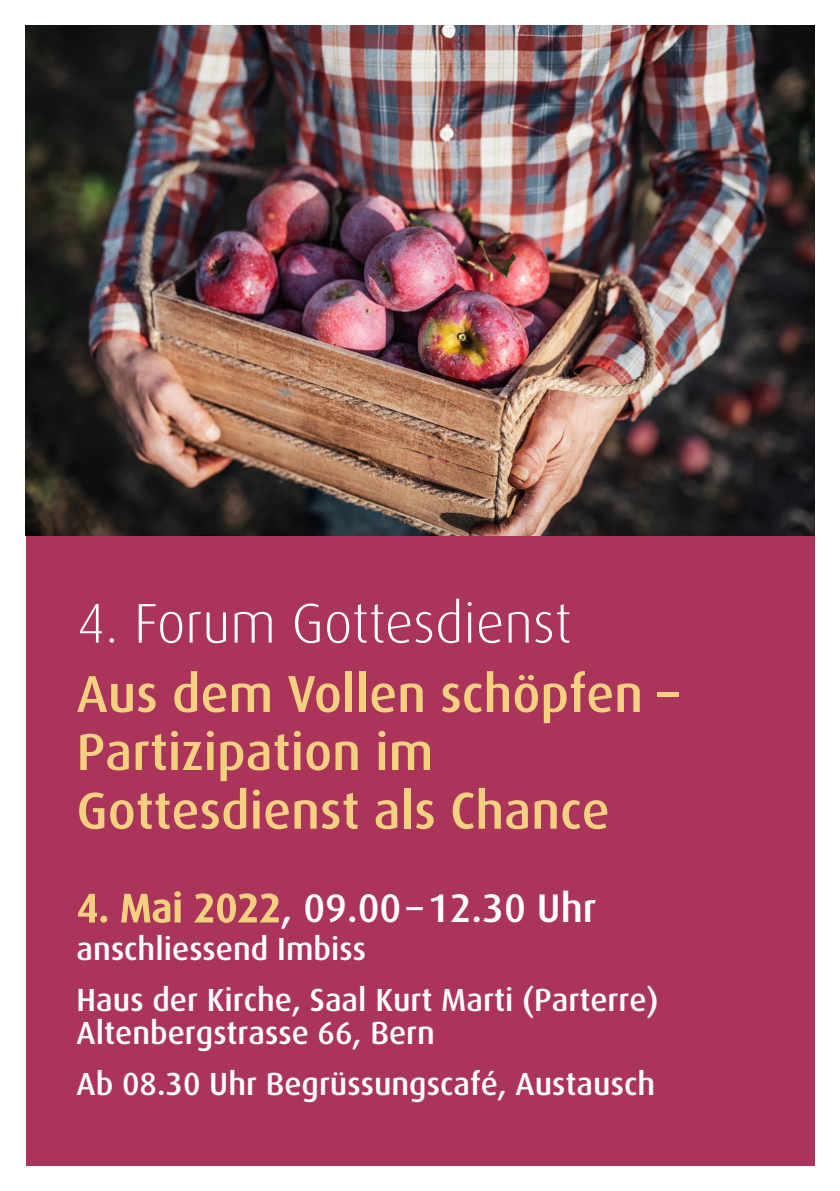
<style>
.page{position:relative;width:840px;height:1191px;background:#fff}
.page>*{position:absolute;margin:0;border:0;box-sizing:border-box;transform-origin:0 0}
.t1{font:300 56px "Dax";color:#fff}
.t2{font:500 52px/58.4px "Dax";color:#f3d181}
.t3{font:500 40px "Dax";color:#fff}
.t4{font:500 32px/51px "Dax";color:#fff}
.s1{color:#f3d181}
</style>
<div class="page">
<img style="left:26px;top:26px;width:788px;height:510px">
<div style="left:26px;top:536px;width:788px;height:629px;background:#ab345b"></div>
<h1 class="t1" style="left:77px;top:592px;width:496px">4. Forum Gottesdienst</h1>
<h2 class="t2" style="left:77px;top:665px;width:603px">Aus dem Vollen schöpfen –<br>Partizipation im<br>Gottesdienst als Chance</h2>
<p class="t3" style="left:77px;top:885px;width:521px"><span class="s1">4. Mai 2022</span>, 09.00 – 12.30 Uhr</p>
<p class="t4" style="left:77px;top:923px;width:583px">anschliessend Imbiss<br>Haus der Kirche, Saal Kurt Marti (Parterre)</p>
<p class="t4" style="left:77px;top:1008px;width:579px">Altenbergstrasse 66, Bern<br>Ab 08.30 Uhr Begrüssungscafé, Austausch</p>
</div>
